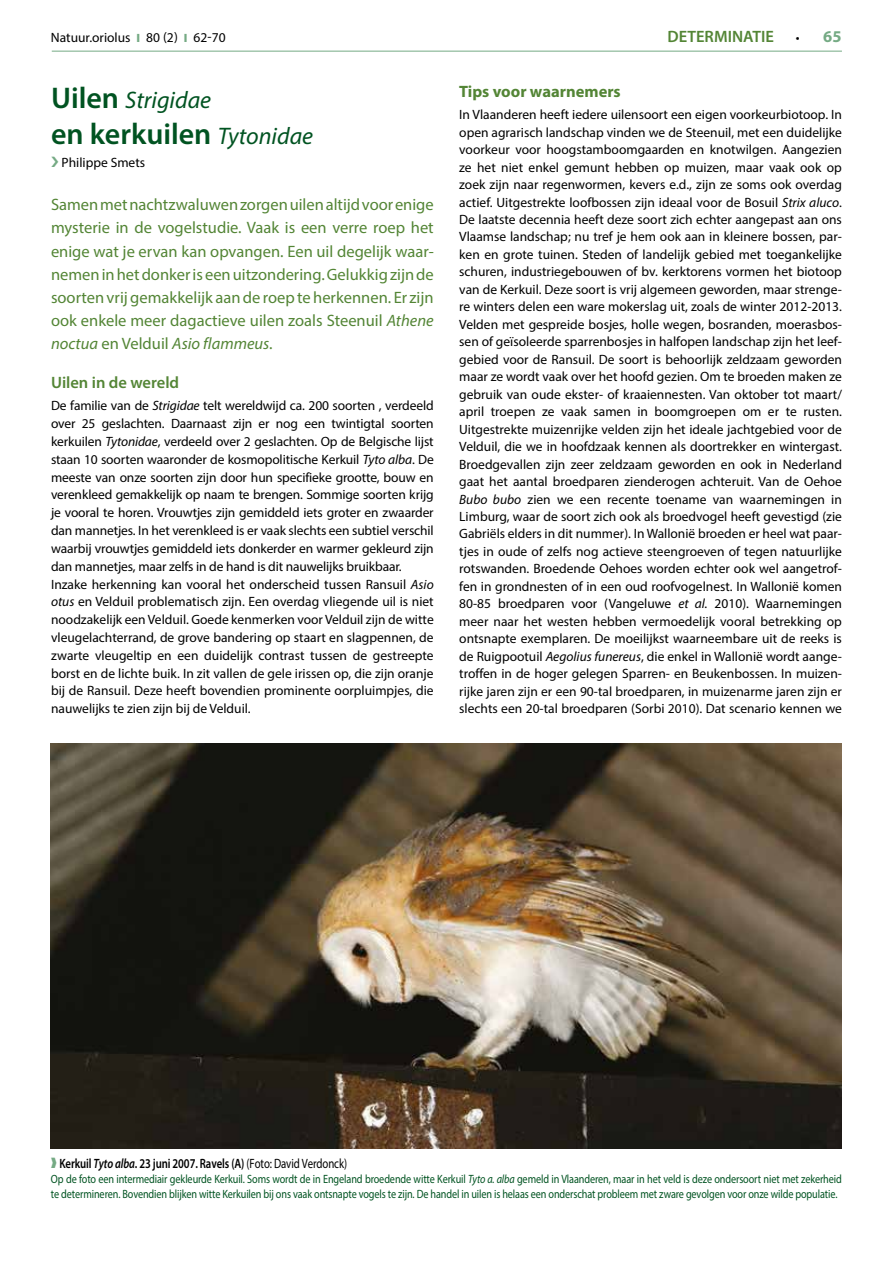
<style>
.page{position:relative;width:893px;height:1263px;background:#fff}
.page>*{position:absolute;margin:0;border:0;box-sizing:border-box;transform-origin:0 0}
.t1{font:600 30px "Myriad Pro";color:#005321}
.t2{font:italic 24px "Myriad Pro";color:#005321}
.t3{font:16.5px/23.1px "Myriad Pro";color:#538535;text-align:justify}
.t4{font:600 16.5px "Myriad Pro";color:#538535}
.t5{font:700 16.5px "Myriad Pro";color:#538535}
.t6{font:700 16.5px "Myriad Pro";color:#75aa84}
.t7{font:13.5px/17.4px "Myriad Pro";letter-spacing:-.01em;color:#000}
.t8{font:600 13.5px "Myriad Pro";letter-spacing:-.01em;color:#000;scale:.8 1}
.t9{font:12px/15px "Myriad Pro";letter-spacing:-.01em;color:#005321;scale:.85 1}
.s1{font-weight:900;font-size:12px;color:#75aa84}
.s2{color:#fff}
.s3{font-weight:400;font-size:13.5px;color:#000}
.s4{font-weight:600;font-style:normal;font-size:30px}
.s5{font-weight:400;font-style:italic;font-size:24px}
.s6{font-style:italic}
.s7{color:#75aa84}
.s8{font-weight:400}
</style>
<div class="page">
<hr style="left:52px;top:51px;width:790px;height:1px;background:#75aa84">
<img style="left:51px;top:743px;width:791px;height:405px">
<p class="t7" style="left:51px;top:28px;width:169px">Natuur.oriolus <span class="s1">I</span> 80 (2) <span class="s1">I</span> <span class="s2">20 3</span></p>
<p class="t4" style="left:667px;top:25px;width:108px">DETERMINATIE</p>
<p class="t6" style="left:796px;top:25px;width:47px"><span class="s3">•</span> 65</p>
<p class="t7" style="left:193px;top:28px;width:34px">62-70</p>
<h2 class="t2" style="left:51px;top:85px;width:162px"><span class="s4">Uilen</span> Strigidae</h2>
<h1 class="t1" style="left:51px;top:115px;width:264px">en kerkuilen <span class="s5">Tytonidae</span></h1>
<p class="t7" style="left:62px;top:153px;width:85px">Philippe Smets</p>
<p class="t3" style="left:51px;top:193px;width:384px">Samen met nachtzwaluwen zorgen uilen altijd voor enige mysterie in de vogelstudie. Vaak is een verre roep het enige wat je ervan kan opvangen. Een uil degelijk waar&shy;nemen in het donker is een uitzondering. Gelukkig zijn de soorten vrij gemakkelijk aan de roep te herkennen. Er zijn ook enkele meer dagactieve uilen zoals Steenuil <span class="s6">Athene noctua</span> en Velduil <span class="s6">Asio flammeus</span>.</p>
<p class="t4" style="left:51px;top:372px;width:130px">Uilen in de wereld</p>
<p class="t7" style="left:51px;top:397px;width:384px;line-height:17.9px">De familie van de <span class="s6">Strigidae</span> telt wereldwijd ca. 200 soorten , verdeeld over 25 geslachten. Daarnaast zijn er nog een twintigtal soorten kerkuilen <span class="s6">Tytonidae</span>, verdeeld over 2 geslachten. Op de Belgische lijst staan 10 soorten waaronder de kosmopolitische Kerkuil <span class="s6">Tyto alba</span>. De meeste van onze soorten zijn door hun specifieke grootte, bouw en verenkleed gemakkelijk op naam te brengen. Sommige soorten krijg je vooral te horen. Vrouwtjes zijn gemiddeld iets groter en zwaarder dan mannetjes. In het verenkleed is er vaak slechts een subtiel verschil waarbij vrouwtjes gemiddeld iets donkerder en warmer gekleurd zijn dan mannetjes, maar zelfs in de hand is dit nauwelijks bruikbaar.<br>Inzake herkenning kan vooral het onderscheid tussen Ransuil <span class="s6">Asio otus</span> en Velduil problematisch zijn. Een overdag vliegende uil is niet noodzakelijk een Velduil. Goede kenmerken voor Velduil zijn de witte vleugelachterrand, de grove bandering op staart en slagpennen, de zwarte vleugeltip en een duidelijk contrast tussen de gestreepte borst en de lichte buik. In zit vallen de gele irissen op, die zijn oranje bij de Ransuil. Deze heeft bovendien prominente oorpluimpjes, die nauwelijks te zien zijn bij de Velduil.</p>
<p class="t5" style="left:459px;top:81px;width:163px">Tips voor waarnemers</p>
<p class="t7" style="left:459px;top:106px;width:384px;text-align:justify">In Vlaanderen heeft iedere uilensoort een eigen voorkeurbiotoop. In open agrarisch landschap vinden we de Steenuil, met een duidelijke voorkeur voor hoogstamboomgaarden en knotwilgen. Aangezien ze het niet enkel gemunt hebben op muizen, maar vaak ook op zoek zijn naar regenwormen, kevers e.d., zijn ze soms ook overdag actief. Uitgestrekte loofbossen zijn ideaal voor de Bosuil <span class="s6">Strix aluco</span>.<br>De laatste decennia heeft deze soort zich echter aangepast aan ons Vlaamse landschap; nu tref je hem ook aan in kleinere bossen, par&shy;ken en grote tuinen. Steden of landelijk gebied met toegankelijke schuren, industriegebouwen of bv. kerktorens vormen het biotoop van de Kerkuil. Deze soort is vrij algemeen geworden, maar strenge&shy;re winters delen een ware mokerslag uit, zoals de winter 2012-2013.<br>Velden met gespreide bosjes, holle wegen, bosranden, moerasbos&shy;sen of geïsoleerde sparrenbosjes in halfopen landschap zijn het leef&shy;gebied voor de Ransuil. De soort is behoorlijk zeldzaam geworden maar ze wordt vaak over het hoofd gezien. Om te broeden maken ze gebruik van oude ekster- of kraaiennesten. Van oktober tot maart/ april troepen ze vaak samen in boomgroepen om er te rusten.<br>Uitgestrekte muizenrijke velden zijn het ideale jachtgebied voor de Velduil, die we in hoofdzaak kennen als doortrekker en wintergast.<br>Broedgevallen zijn zeer zeldzaam geworden en ook in Nederland gaat het aantal broedparen zienderogen achteruit. Van de Oehoe <span class="s6">Bubo bubo</span> zien we een recente toename van waarnemingen in Limburg, waar de soort zich ook als broedvogel heeft gevestigd (zie Gabriëls elders in dit nummer). In Wallonië broeden er heel wat paar&shy;tjes in oude of zelfs nog actieve steengroeven of tegen natuurlijke rotswanden. Broedende Oehoes worden echter ook wel aangetrof&shy;fen in grondnesten of in een oud roofvogelnest. In Wallonië komen 80-85 broedparen voor (Vangeluwe <span class="s6">et al.</span> 2010). Waarnemingen meer naar het westen hebben vermoedelijk vooral betrekking op ontsnapte exemplaren. De moeilijkst waarneembare uit de reeks is de Ruigpootuil <span class="s6">Aegolius funereus</span>, die enkel in Wallonië wordt aange&shy;troffen in de hoger gelegen Sparren- en Beukenbossen. In muizen&shy;rijke jaren zijn er een 90-tal broedparen, in muizenarme jaren zijn er slechts een 20-tal broedparen (Sorbi 2010). Dat scenario kennen we</p>
<p class="t8" style="left:51px;top:1155px;width:372px"><span class="s7">❱</span> Kerkuil <span class="s6">Tyto alba</span>. 23 juni 2007. Ravels (A) <span class="s8">(Foto: David Verdonck)</span></p>
<p class="t9" style="left:51px;top:1171px;width:932px">Op de foto een intermediair gekleurde Kerkuil. Soms wordt de in Engeland broedende witte Kerkuil <span class="s6">Tyto a. alba</span> gemeld in Vlaanderen, maar in het veld is deze ondersoort niet met zekerheid te determineren. Bovendien blijken witte Kerkuilen bij ons vaak ontsnapte vogels te zijn. De handel in uilen is helaas een onderschat probleem met zware gevolgen voor onze wilde populatie.</p>
</div>
